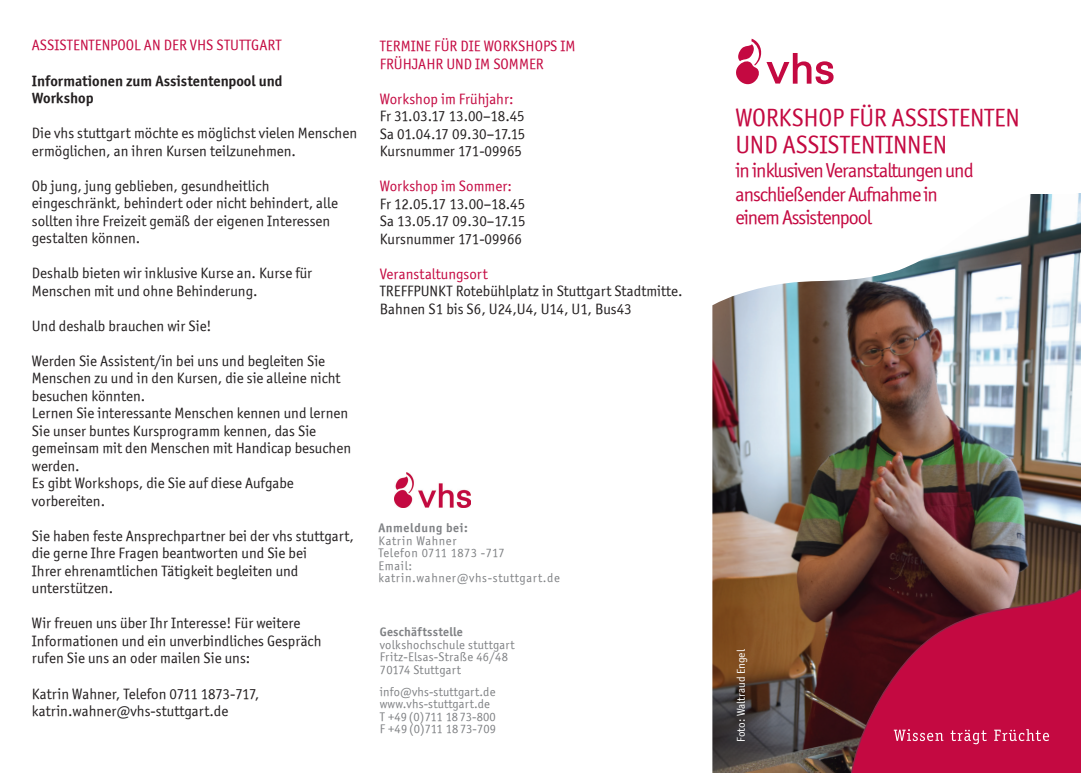
<style>
.page{position:relative;width:1081px;height:773px;background:#fff}
.page>*{position:absolute;margin:0;border:0;box-sizing:border-box;transform-origin:0 0}
.t1{font:25px/27.5px "Officina Sans ITCTT Book";letter-spacing:-.01em;color:#c40941}
.t2{font:20px/23.8px "Officina Sans ITCTT Book";letter-spacing:-.05em;color:#c40941}
.t3{font:15px/17.5px "Officina Sans ITCTT Book";color:#231f20}
.t4{font:15px/17.5px "Officina Sans ITCTT Book";color:#c40941}
.t5{font:15px/17.5px "Officina Sans ITCTT Bold";color:#231f20}
.t6{font:12.5px/12.5px "Officina Sans ITCTT Book";letter-spacing:.01em;color:#808285}
.t7{font:12.5px/12.5px "Officina Sans ITCTT Book";letter-spacing:.05em;color:#808285}
.t8{font:12.5px "Officina Sans ITCTT Bold";letter-spacing:.02em;color:#808285}
.t9{font:12.5px "Officina Sans ITCTT Bold";letter-spacing:.05em;color:#808285}
.t10{font:11.25px "Officina Sans ITCTT Book";color:#fff}
</style>
<div class="page">
<img style="left:394px;top:472px;width:76px;height:35px">
<svg style="left:736px;top:39px;width:97px;height:46px"></svg>
<img style="left:712px;top:193px;width:369px;height:579px">
<svg style="left:809px;top:573px;width:272px;height:199px"></svg>
<svg style="left:894px;top:729px;width:155px;height:15px"></svg>
<p class="t4" style="left:32px;top:37px;width:251px">Assistentenpool an der vhs stuttgart</p>
<p class="t5" style="left:32px;top:71px;width:252px">Informationen zum Assistentenpool und<br>Workshop</p>
<p class="t3" style="left:32px;top:124px;width:327px">Die vhs stuttgart möchte es möglichst vielen Menschen ermöglichen, an ihren Kursen teilzunehmen.</p>
<p class="t3" style="left:32px;top:177px;width:307px">Ob jung, jung geblieben, gesundheitlich eingeschränkt, behindert oder nicht behindert, alle sollten ihre Freizeit gemäß der eigenen Interessen gestalten können.</p>
<p class="t3" style="left:32px;top:264px;width:282px">Deshalb bieten wir inklusive Kurse an. Kurse für<br>Menschen mit und ohne Behinderung.</p>
<p class="t3" style="left:32px;top:317px;width:181px">Und deshalb brauchen wir Sie!</p>
<p class="t3" style="left:32px;top:352px;width:321px">Werden Sie Assistent/in bei uns und begleiten Sie Menschen zu und in den Kursen, die sie alleine nicht besuchen könnten.<br>Lernen Sie interessante Menschen kennen und lernen Sie unser buntes Kursprogramm kennen, das Sie gemeinsam mit den Menschen mit H andicap besuchen werden.<br>Es gibt Workshops, die Sie auf diese Aufgabe vorbereiten.</p>
<p class="t3" style="left:32px;top:527px;width:323px">Sie haben feste Ansprechpartner bei der vhs stuttgart, die gerne Ihre Fragen beantworten und Sie bei<br>Ihrer ehrenamtlichen Tätigkeit begleiten und unterstützen.</p>
<p class="t3" style="left:32px;top:614px;width:291px">Wir freuen uns über Ihr Interesse! Für weitere<br>Informationen und ein unverbindliches Gespräch rufen Sie uns an oder mailen Sie uns:</p>
<p class="t3" style="left:32px;top:684px;width:229px">Katrin Wahner, Telefon 0711 1873-717, katrin.wahner@vhs-stuttgart.de</p>
<p class="t4" style="left:380px;top:37px;width:197px">Termine für die Workshops im<br>Frühjahr und im Sommer</p>
<p class="t4" style="left:380px;top:90px;width:135px">Workshop im Frühjahr:</p>
<p class="t3" style="left:380px;top:107px;width:147px;text-align:justify">Fr 31.03.17 13.00–18.45<br>Sa 01.04.17 09.30–17.15<br>Kursnummer 171-09965</p>
<p class="t4" style="left:380px;top:177px;width:133px">Workshop im Sommer:</p>
<p class="t3" style="left:380px;top:195px;width:147px;text-align:justify">Fr 12.05.17 13.00–18.45<br>Sa 13.05.17 09.30–17.15<br>Kursnummer 171-09966</p>
<p class="t4" style="left:380px;top:265px;width:109px">Veranstaltungsort</p>
<p class="t3" style="left:380px;top:282px;width:9px">TREFFPUNKT</p>
<p class="t3" style="left:380px;top:282px;width:304px;text-indent:76px">Rotebühlplatz in Stuttgart Stadtmitte.<br>Bahnen S1 bis S6, U 24,U4, U 14, U 1, Bus43</p>
<p class="t9" style="left:378px;top:520px;width:91px">Anmeldung bei:</p>
<p class="t7" style="left:378px;top:534px;width:183px">Katrin Wahner<br>Telefon 0711 1873 -717<br>Email: katrin.wahner@vhs-stuttgart.de</p>
<p class="t8" style="left:380px;top:624px;width:85px">Geschäftsstelle</p>
<p class="t6" style="left:380px;top:638px;width:137px">volkshochschule stuttgart<br>Fritz-Elsas-Straße 46/48<br>70174 Stuttgart</p>
<p class="t6" style="left:380px;top:685px;width:118px">info@vhs-stuttgart.de www.vhs-stuttgart.de<br>T +49 (0)711 18 73-800<br>F +49 (0)711 18 73-709</p>
<h1 class="t1" style="left:735px;top:103px;width:286px">Workshop für Assistenten und Assistentinnen</h1>
<h2 class="t2" style="left:735px;top:158px;width:240px">in inklusiven Veranstaltungen und anschließender Aufnahme in einem Assistenpool</h2>
<p class="t10" style="left:734px;top:741px;width:94px;rotate:-90deg">Foto: Waltraud Engel</p>
</div>
